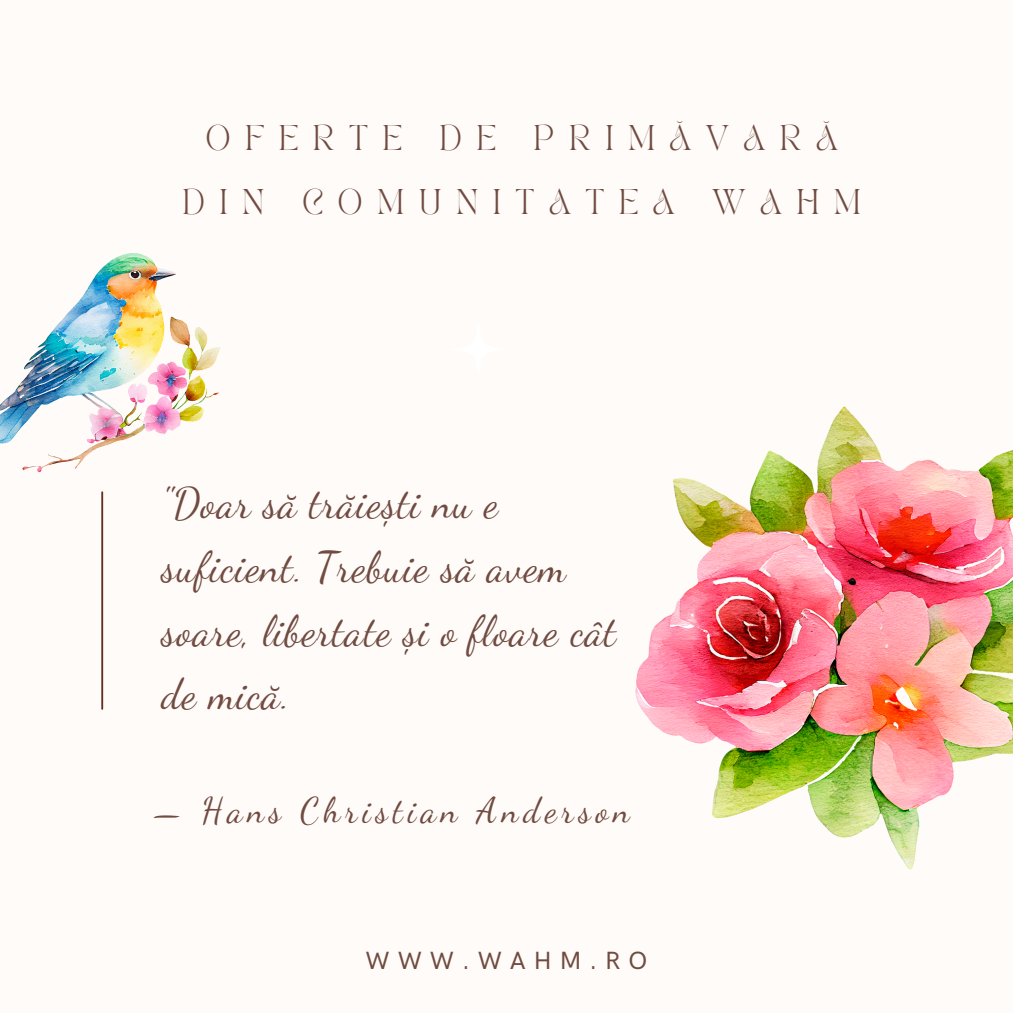
<style>
.page{position:relative;width:1013px;height:1013px;background:#fff}
.page>*{position:absolute;margin:0;border:0;box-sizing:border-box;transform-origin:0 0}
.t1{font:41.88px/63.8px "Dancing Script";letter-spacing:.02em;color:#704b41}
.t2{font:35px "Dancing Script";letter-spacing:.14em;color:#704b41}
.t3{font:25px "TAN PEARL Regular";letter-spacing:.58em;color:#704b41}
.t4{font:500 25px "HK Grotesk Pro";letter-spacing:.315em;color:#704b41}
</style>
<div class="page">
<div style="left:0;top:0;width:1012px;height:1012px;background:#fffbf8"></div>
<hr style="left:101px;top:492px;width:2px;height:217px;background:#663123">
<img style="left:635px;top:406px;width:377px;height:463px">
<img style="left:0;top:254px;width:221px;height:218px">
<p class="t3" style="left:205px;top:125px;width:198px">OFERTE</p>
<p class="t3" style="left:439px;top:125px;width:58px">D E</p>
<p class="t3" style="left:533px;top:125px;width:306px">PRIMĂVARĂ</p>
<p class="t3" style="left:182px;top:188px;width:84px">DIN</p>
<p class="t3" style="left:302px;top:188px;width:374px">COMUNITATEA</p>
<p class="t3" style="left:712px;top:188px;width:150px">WAHM</p>
<p class="t1" style="left:162px;top:472px;width:456px">"Doar să trăiești nu e suficient. Trebuie să avem soare, libertate și o floare cât de mică.</p>
<p class="t2" style="left:153px;top:790px;width:478px">— Hans Christian Anderson</p>
<p class="t4" style="left:365px;top:946px;width:283px">WWW.WAHM.RO</p>
</div>
